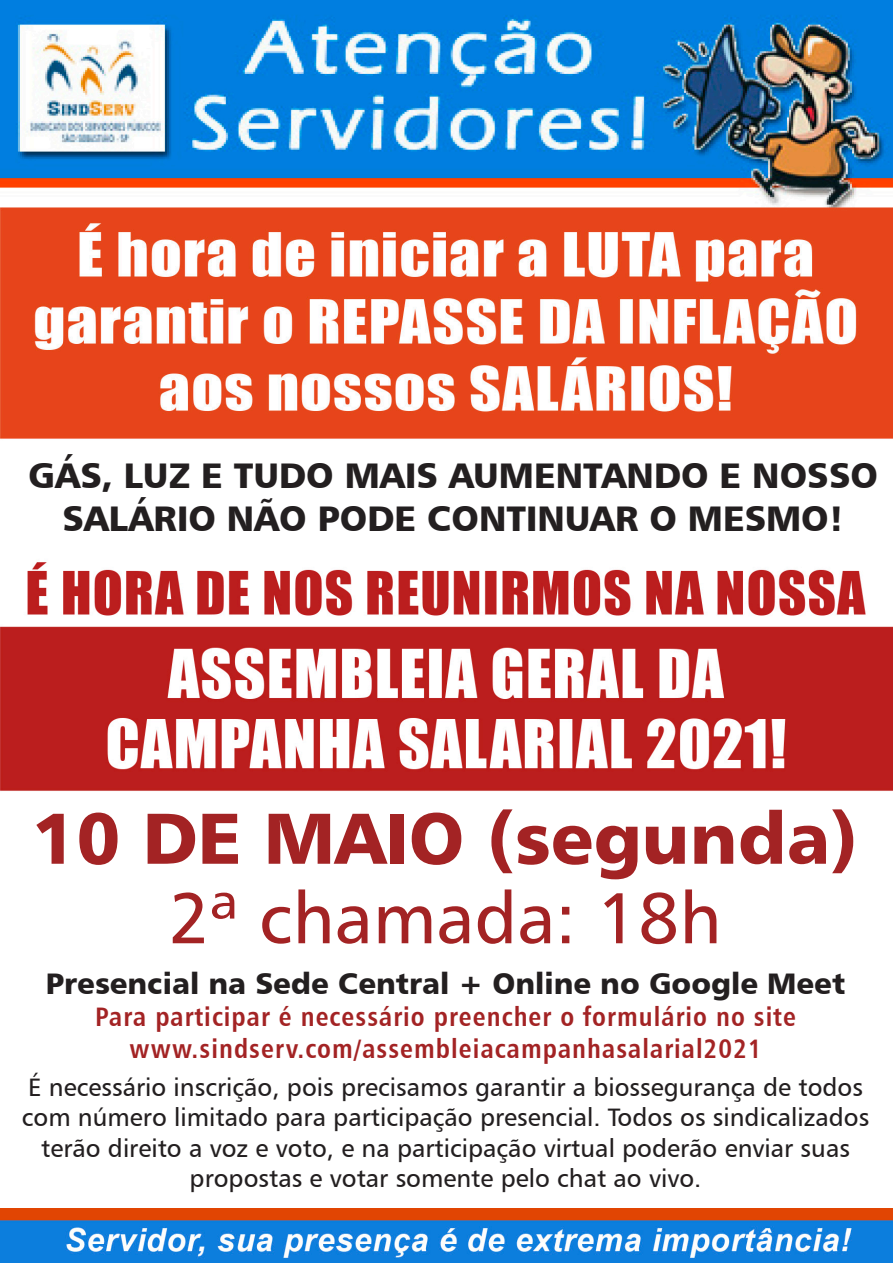
<style>
.page{position:relative;width:893px;height:1263px;background:#fff}
.page>*{position:absolute;margin:0;border:0;box-sizing:border-box;transform-origin:0 0}
.t1{font:72px "Humanist 777 BT Black B";color:#a32324}
.t2{font:72px "Humanist 777 BT Roman B";color:#a32324}
.t3{font:35.55px/42.8px "Humanist 777 BT Black B";color:#231f20;text-align:center}
.t4{font:29.7px "Humanist 777 BT Black B";color:#231f20}
.t5{font:26.7px "Humanist 777 BT Bold Condensed B";letter-spacing:.04em;color:#a32324}
.t6{font:25.2px/30.3px "Humanist 777 BT Roman B";color:#231f20;text-align:center}
</style>
<div class="page">
<img style="left:0;top:0;width:893px;height:439px">
<img style="left:0;top:562px;width:893px;height:229px">
<img style="left:0;top:1209px;width:893px;height:54px">
<p class="t3" style="left:28px;top:454px;width:851px">GÁS, LUZ E TUDO MAIS AUMENTANDO E NOSSO<br>SALÁRIO NÃO PODE CONTINUAR O MESMO!</p>
<p class="t1" style="left:32px;top:792px;width:828px">10 DE MAIO (segunda)</p>
<p class="t2" style="left:168px;top:873px;width:555px">2ª chamada: 18h</p>
<p class="t4" style="left:46px;top:965px;width:801px">Presencial na Sede Central + Online no Google Meet</p>
<p class="t5" style="left:95px;top:1000px;width:702px">Para participar é necessário preencher o formulário no site</p>
<p class="t5" style="left:130px;top:1032px;width:634px">www.sindserv.com/assembleiacampanhasalarial2021</p>
<p class="t6" style="left:22px;top:1071px;width:849px">É necessário inscrição, pois precisamos garantir a biossegurança de todos com número limitado para participação presencial. Todos os sindicalizados terão direito a voz e voto, e na participação virtual poderão enviar suas propostas e votar somente pelo chat ao vivo.</p>
</div>
